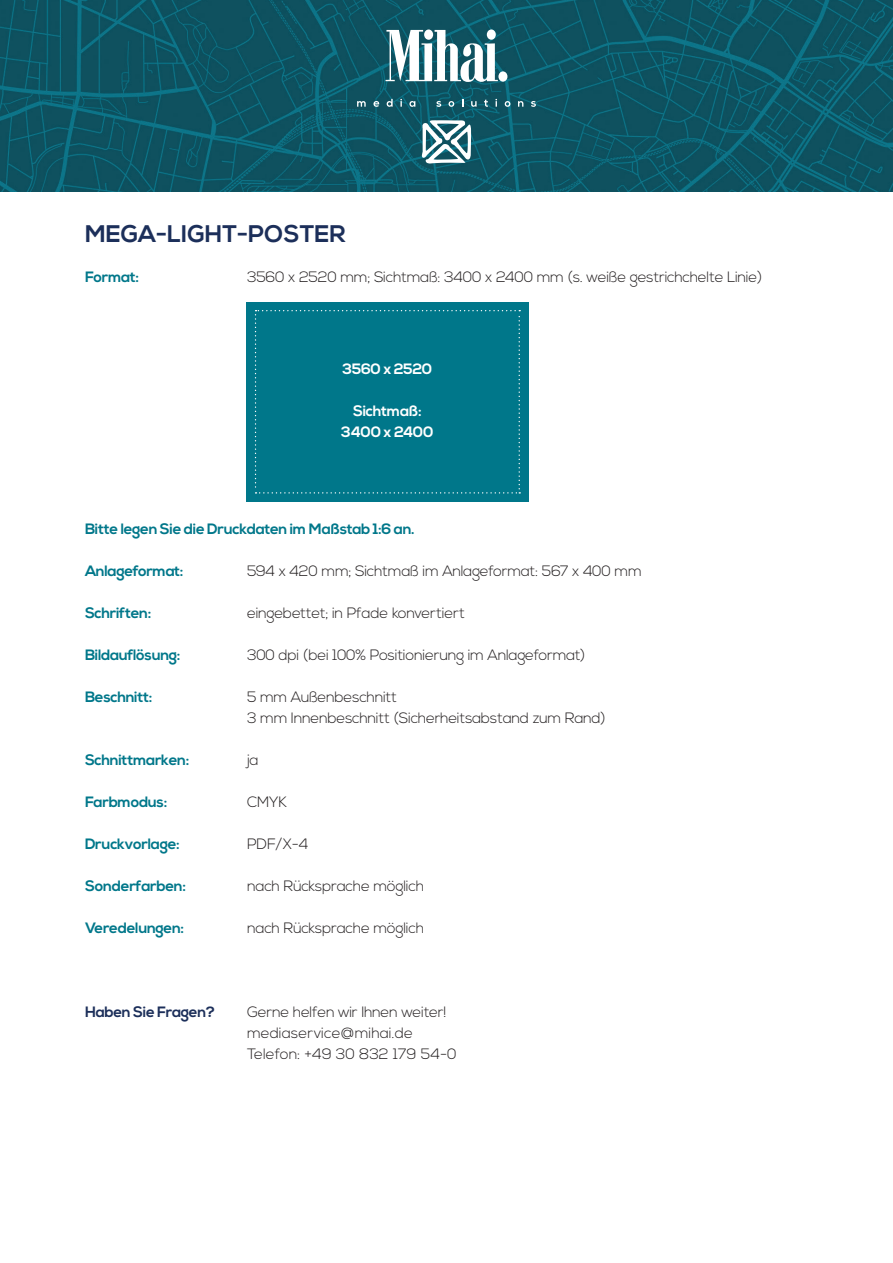
<style>
.page{position:relative;width:893px;height:1263px;background:#fff}
.page>*{position:absolute;margin:0;border:0;box-sizing:border-box;transform-origin:0 0}
.t1{font:700 24px "Nexa";color:#1c2f5a}
.t2{font:300 15px/21px "Nexa";letter-spacing:-.02em;color:#231f20}
.t3{font:700 15px "Nexa";letter-spacing:-.02em;color:#00778a}
.t4{font:300 15px/21px "Nexa";color:#231f20}
.t5{font:700 15px/21px "Nexa";letter-spacing:-.02em;color:#fff;text-align:center}
.t6{font:700 15px "Nexa";letter-spacing:-.02em;color:#1c2f5a}
</style>
<div class="page">
<img style="left:0;top:0;width:893px;height:191px">
<div style="left:498px;top:71px;width:9px;height:11px;background:#fff;border-radius:50%"></div>
<svg style="left:385px;top:30px;width:113px;height:52px"></svg>
<svg style="left:421px;top:120px;width:51px;height:43px"></svg>
<svg style="left:357px;top:101px;width:9px;height:6px"></svg>
<svg style="left:373px;top:101px;width:6px;height:6px"></svg>
<svg style="left:387px;top:99px;width:6px;height:8px"></svg>
<svg style="left:400px;top:99px;width:2px;height:8px"></svg>
<svg style="left:409px;top:101px;width:6px;height:6px"></svg>
<svg style="left:436px;top:101px;width:5px;height:6px"></svg>
<svg style="left:449px;top:101px;width:5px;height:6px"></svg>
<svg style="left:471px;top:101px;width:6px;height:6px"></svg>
<svg style="left:484px;top:100px;width:4px;height:7px"></svg>
<svg style="left:495px;top:99px;width:2px;height:8px"></svg>
<svg style="left:505px;top:101px;width:5px;height:6px"></svg>
<svg style="left:518px;top:101px;width:5px;height:6px"></svg>
<svg style="left:531px;top:101px;width:5px;height:6px"></svg>
<div style="left:247px;top:302px;width:282px;height:200px;background:#00778a"></div>
<svg style="left:255px;top:310px;width:265px;height:183px"></svg>
<h1 class="t1" style="left:85px;top:220px;width:262px">MEGA-LIGHT-POSTER</h1>
<p class="t3" style="left:85px;top:268px;width:56px">Format:</p>
<p class="t2" style="left:247px;top:267px;width:517px">3560 x 2520 mm; Sichtmaß: 3400 x 2400 mm (s. weiße gestrichchelte Linie)</p>
<p class="t5" style="left:342px;top:359px;width:92px">3560 x 2520</p>
<p class="t5" style="left:341px;top:401px;width:94px">Sichtmaß:<br>3400 x 2400</p>
<p class="t3" style="left:85px;top:520px;width:331px">Bitte legen Sie die Druckdaten im Maßstab 1:6 an.</p>
<p class="t3" style="left:85px;top:562px;width:100px">Anlageformat:</p>
<p class="t2" style="left:247px;top:561px;width:396px">594 x 420 mm; Sichtmaß im Anlageformat: 567 x 400 mm</p>
<p class="t3" style="left:85px;top:604px;width:68px">Schriften:</p>
<p class="t2" style="left:247px;top:603px;width:219px">eingebettet; in Pfade konvertiert</p>
<p class="t3" style="left:85px;top:646px;width:97px">Bildauflösung:</p>
<p class="t2" style="left:247px;top:645px;width:340px">300 dpi (bei 100% Positionierung im Anlageformat)</p>
<p class="t3" style="left:85px;top:688px;width:69px">Beschnitt:</p>
<p class="t2" style="left:247px;top:687px;width:360px">5 mm Außenbeschnitt<br>3 mm Innenbeschnitt (Sicherheitsabstand zum Rand)</p>
<p class="t3" style="left:85px;top:751px;width:106px">Schnittmarken:</p>
<p class="t2" style="left:247px;top:750px;width:13px">ja</p>
<p class="t3" style="left:85px;top:793px;width:84px">Farbmodus:</p>
<p class="t2" style="left:247px;top:792px;width:41px">CMYK</p>
<p class="t3" style="left:85px;top:835px;width:96px">Druckvorlage:</p>
<p class="t2" style="left:247px;top:834px;width:63px">PDF/X-4</p>
<p class="t3" style="left:85px;top:877px;width:103px">Sonderfarben:</p>
<p class="t2" style="left:247px;top:876px;width:179px">nach Rücksprache möglich</p>
<p class="t3" style="left:85px;top:919px;width:101px">Veredelungen:</p>
<p class="t2" style="left:247px;top:918px;width:179px">nach Rücksprache möglich</p>
<p class="t6" style="left:85px;top:1003px;width:132px">Haben Sie Fragen?</p>
<p class="t4" style="left:247px;top:1002px;width:211px">Gerne helfen wir Ihnen weiter! mediaservice@mihai.de<br>Telefon: +49 30 832 179 54-0</p>
</div>
